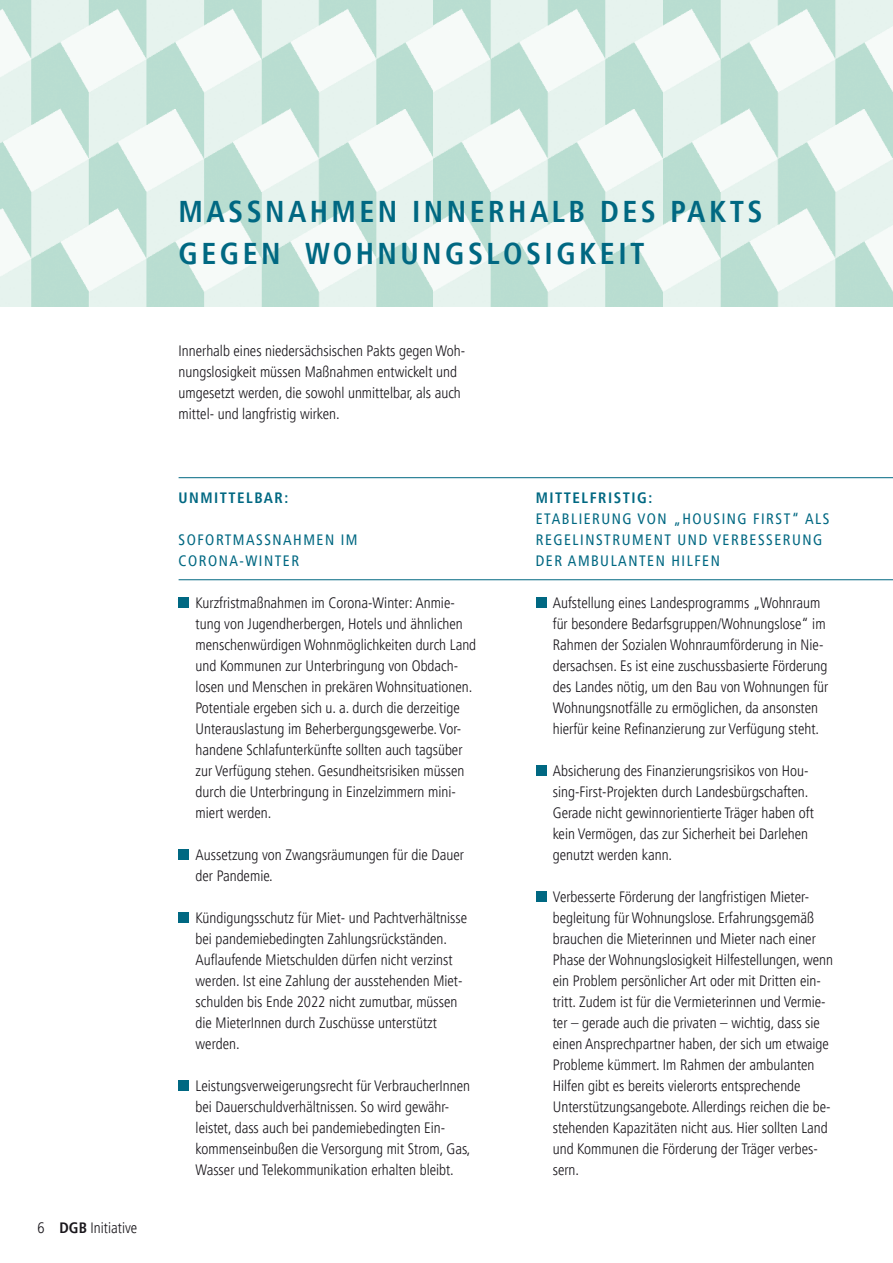
<style>
.page{position:relative;width:893px;height:1263px;background:#fff}
.page>*{position:absolute;margin:0;border:0;box-sizing:border-box;transform-origin:0 0}
.t1{font:700 condensed 30px/42px "Frutiger LT Pro";letter-spacing:.115em;color:#006882}
.t2{font:300 condensed 15px/21px "Frutiger LT Pro";color:#1a171c}
.t3{font:condensed 15px/21px "Frutiger LT Pro";letter-spacing:.1em;color:#006882}
.t4{font:700 condensed 15px "Frutiger LT Pro";letter-spacing:.1em;color:#006882}
.s1{font-weight:700}
</style>
<div class="page">
<img style="left:0;top:0;width:434px;height:306px">
<svg style="left:434px;top:0;width:459px;height:306px"></svg>
<div style="left:179px;top:597px;width:10px;height:11px;background:#006882"></div>
<div style="left:179px;top:849px;width:10px;height:11px;background:#006882"></div>
<div style="left:179px;top:912px;width:10px;height:11px;background:#006882"></div>
<div style="left:179px;top:1080px;width:10px;height:11px;background:#006882"></div>
<div style="left:536px;top:597px;width:10px;height:11px;background:#006882"></div>
<div style="left:536px;top:765px;width:10px;height:11px;background:#006882"></div>
<div style="left:536px;top:891px;width:10px;height:11px;background:#006882"></div>
<hr style="left:179px;top:579px;width:714px;height:1px;background:#006882">
<hr style="left:179px;top:477px;width:714px;height:1px;background:#006882">
<p class="t2" style="left:37px;top:1218px;width:101px">6 <span class="s1">DGB</span> Initiative</p>
<h1 class="t1" style="left:179px;top:191px;width:585px">MASSNAHMEN INNERHALB DES PAKTS<br>GEGEN WOHNUNGSLOSIGKEIT</h1>
<p class="t2" style="left:179px;top:340px;width:288px">Innerhalb eines niedersächsischen Pakts gegen Woh&shy;nungslosigkeit müssen Maßnahmen entwickelt und umgesetzt werden, die sowohl unmittelbar, als auch mittel- und langfristig wirken.</p>
<p class="t4" style="left:179px;top:489px;width:111px">UNMITTELBAR:</p>
<p class="t3" style="left:179px;top:529px;width:180px">SOFORTMASSNAHMEN IM<br>CORONA-WINTER</p>
<p class="t2" style="left:196px;top:592px;width:282px">Kurzfristmaßnahmen im Corona-Winter: Anmie&shy;tung von Jugendherbergen, Hotels und ähnlichen menschenwürdigen Wohnmöglichkeiten durch Land und Kommunen zur Unterbringung von Obdach&shy;losen und Menschen in prekären Wohnsituationen.<br>Potentiale ergeben sich u. a. durch die derzeitige Unterauslastung im Beherbergungsgewerbe. Vor&shy;handene Schlafunterkünfte sollten auch tagsüber zur Verfügung stehen. Gesundheitsrisiken müssen durch die Unterbringung in Einzelzimmern mini&shy;miert werden.</p>
<p class="t2" style="left:196px;top:844px;width:270px">Aussetzung von Zwangsräumungen für die Dauer der Pandemie.</p>
<p class="t2" style="left:196px;top:907px;width:273px">Kündigungsschutz für Miet- und Pachtverhältnisse bei pandemiebedingten Zahlungsrückständen.<br>Auflaufende Mietschulden dürfen nicht verzinst werden. Ist eine Zahlung der ausstehenden Miet&shy;schulden bis Ende 2022 nicht zumutbar, müssen die MieterInnen durch Zuschüsse unterstützt werden.</p>
<p class="t2" style="left:196px;top:1075px;width:276px">Leistungsverweigerungsrecht für VerbraucherInnen bei Dauerschuldverhältnissen. So wird gewähr&shy;leistet, dass auch bei pandemiebedingten Ein&shy;kommenseinbußen die Versorgung mit Strom, Gas, Wasser und Telekommunikation erhalten bleibt.</p>
<p class="t4" style="left:536px;top:489px;width:118px">MITTELFRISTIG:</p>
<p class="t3" style="left:536px;top:508px;width:295px">ETABLIERUNG VON „HOUSING FIRST“ ALS<br>REGELINSTRUMENT UND VERBESSERUNG<br>DER AMBULANTEN HILFEN</p>
<p class="t2" style="left:553px;top:592px;width:277px">Aufstellung eines Landesprogramms „Wohnraum für besondere Bedarfsgruppen/Wohnungslose“ im Rahmen der Sozialen Wohnraumförderung in Nie&shy;dersachsen. Es ist eine zuschussbasierte Förderung des Landes nötig, um den Bau von Wohnungen für Wohnungsnotfälle zu ermöglichen, da ansonsten hierfür keine Refinanzierung zur Verfügung steht.</p>
<p class="t2" style="left:553px;top:760px;width:263px">Absicherung des Finanzierungsrisikos von Hou&shy;sing-First-Projekten durch Landesbürgschaften.<br>Gerade nicht gewinnorientierte Träger haben oft kein Vermögen, das zur Sicherheit bei Darlehen genutzt werden kann.</p>
<p class="t2" style="left:553px;top:886px;width:282px">Verbesserte Förderung der langfristigen Mieter&shy;begleitung für Wohnungslose. Erfahrungsgemäß brauchen die Mieterinnen und Mieter nach einer Phase der Wohnungslosigkeit Hilfestellungen, wenn ein Problem persönlicher Art oder mit Dritten ein&shy;tritt. Zudem ist für die Vermieterinnen und Vermie&shy;ter – gerade auch die privaten – wichtig, dass sie einen Ansprechpartner haben, der sich um etwaige Probleme kümmert. Im Rahmen der ambulanten Hilfen gibt es bereits vielerorts entsprechende Unterstützungsangebote. Allerdings reichen die be&shy;stehenden Kapazitäten nicht aus. Hier sollten Land und Kommunen die Förderung der Träger verbes&shy;sern.</p>
</div>
